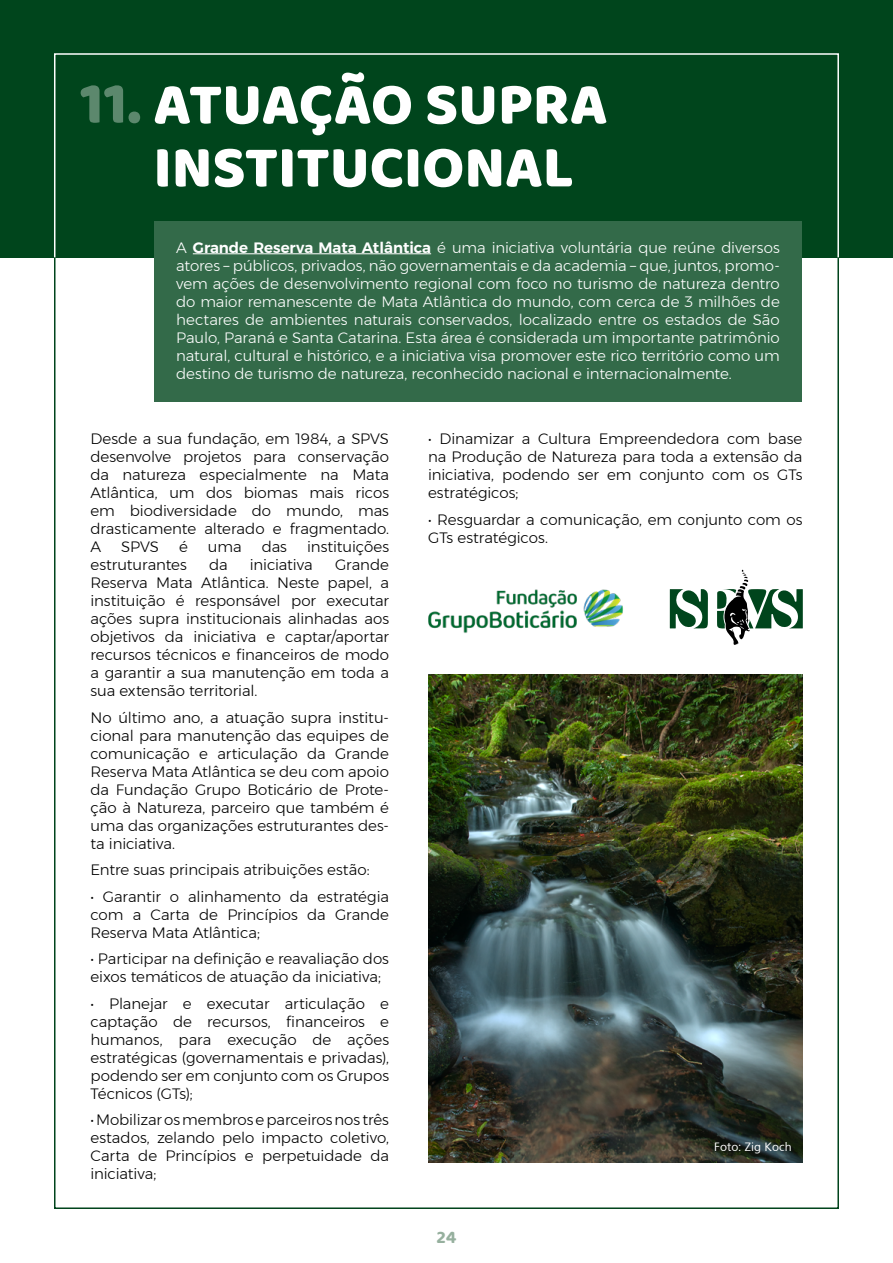
<style>
.page{position:relative;width:893px;height:1263px;background:#fff}
.page>*{position:absolute;margin:0;border:0;box-sizing:border-box;transform-origin:0 0}
.t1{font:800 60px/63px "Baloo 2";color:#fff}
.t2{font:700 18px "Baloo 2";color:#96b09e}
.t3{font:300 15px/18px "Montserrat";letter-spacing:-.005em;color:#000;text-align:justify}
.t4{font:300 15px/18px "Montserrat";letter-spacing:-.005em;color:#fff;text-align:justify}
.t5{font:12px "Weissach Regular SWFTE";letter-spacing:.005em;color:#fff}
.s1{color:#5c886d}
.s2{font-weight:600}
</style>
<div class="page">
<div style="left:0;top:0;width:893px;height:258px;background:#00451c"></div>
<div style="left:154px;top:221px;width:648px;height:180px;background:#336a49"></div>
<hr style="left:193px;top:253px;width:238px;height:1px;background:#fff">
<img style="left:428px;top:674px;width:374px;height:488px">
<svg style="left:670px;top:589px;width:38px;height:39px"></svg>
<svg style="left:717px;top:570px;width:86px;height:75px"></svg>
<img style="left:428px;top:589px;width:195px;height:44px">
<h1 class="t1" style="left:153px;top:71px;width:456px;text-indent:-73px"><span class="s1">11.</span> ATUAÇÃO SUPRA<br>INSTITUCIONAL</h1>
<p class="t4" style="left:176px;top:238px;width:605px">A <span class="s2">Grande Reserva Mata Atlântica</span> é uma iniciativa voluntária que reúne diversos atores – públicos, privados, não governamentais e da academia – que, juntos, promo&shy;vem ações de desenvolvimento regional com foco no turismo de natureza dentro do maior remanescente de Mata Atlântica do mundo, com cerca de 3 milhões de hectares de ambientes naturais conservados, localizado entre os estados de São Paulo, Paraná e Santa Catarina. Esta área é considerada um importante patrimônio natural, cultural e histórico, e a iniciativa visa promover este rico território como um destino de turismo de natureza, reconhecido nacional e internacionalmente.</p>
<p class="t3" style="left:90px;top:429px;width:300px">Desde a sua fundação, em 1984, a SPVS desenvolve projetos para conservação da natureza especialmente na Mata Atlântica, um dos biomas mais ricos em biodiversidade do mundo, mas drasticamente alterado e fragmentado.<br>A</p>
<p class="t3" style="left:121px;top:537px;width:39px">SPVS</p>
<p class="t3" style="left:179px;top:537px;width:10px">é</p>
<p class="t3" style="left:208px;top:537px;width:35px">uma</p>
<p class="t3" style="left:262px;top:537px;width:27px">das</p>
<p class="t3" style="left:307px;top:537px;width:83px">instituições</p>
<p class="t3" style="left:90px;top:555px;width:98px">estruturantes</p>
<p class="t3" style="left:209px;top:555px;width:20px">da</p>
<p class="t3" style="left:250px;top:555px;width:65px">iniciativa</p>
<p class="t3" style="left:90px;top:555px;width:300px;text-indent:245px">Grande Reserva Mata Atlântica. Neste papel, a instituição é responsável por executar ações supra institucionais alinhadas aos objetivos da iniciativa e captar/aportar recursos técnicos e financeiros de modo a garantir a sua manutenção em toda a sua extensão territorial.</p>
<p class="t3" style="left:90px;top:708px;width:300px">No último ano, a atuação supra institu&shy;cional para manutenção das equipes de comunicação e articulação da Grande Reserva Mata Atlântica se deu com apoio da Fundação Grupo Boticário de Prote&shy;ção à Natureza, parceiro que também é uma das organizações estruturantes des&shy;ta iniciativa.</p>
<p class="t3" style="left:90px;top:861px;width:281px">Entre suas principais atribuições estão:</p>
<p class="t3" style="left:90px;top:887px;width:300px">• Garantir o alinhamento da estratégia com a Carta de Princípios da Grande Reserva Mata Atlântica;</p>
<p class="t3" style="left:90px;top:950px;width:300px">• Participar na definição e reavaliação dos eixos temáticos de atuação da iniciativa;</p>
<p class="t3" style="left:90px;top:994px;width:300px">• Planejar e executar articulação e captação de recursos, financeiros e humanos, para execução de ações estratégicas (governamentais e privadas), podendo ser em conjunto com os Grupos Técnicos (GTs);</p>
<p class="t3" style="left:90px;top:1111px;width:300px">• Mobilizar os membros e parceiros nos três estados, zelando pelo impacto coletivo, Carta de Princípios e perpetuidade da iniciativa;</p>
<p class="t3" style="left:428px;top:429px;width:376px">• Dinamizar a Cultura Empreendedora com base na Produção de Natureza para toda a extensão da iniciativa, podendo ser em conjunto com os GTs estratégicos;</p>
<p class="t3" style="left:428px;top:510px;width:376px">• Resguardar a comunicação, em conjunto com os<br>GTs estratégicos.</p>
<p class="t2" style="left:437px;top:1226px;width:21px">24</p>
<p class="t5" style="left:714px;top:1140px;width:79px">Foto: Zig Koch</p>
</div>
